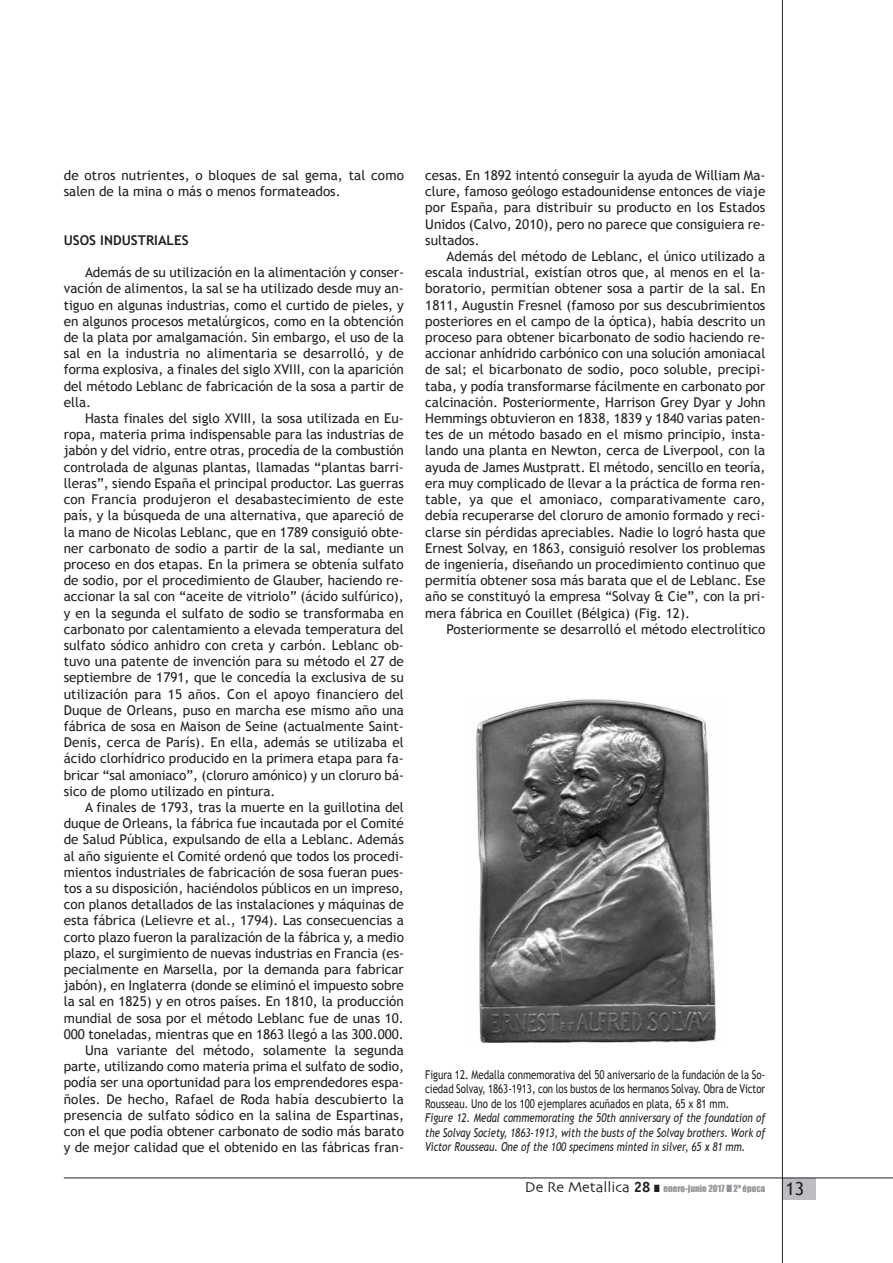
<style>
.page{position:relative;width:893px;height:1263px;background:#fff}
.page>*{position:absolute;margin:0;border:0;box-sizing:border-box;transform-origin:0 0}
.t1{font:13.5px/16.2px "Trebuchet MS";color:#231f20;text-align:justify}
.t2{font:700 13.5px "Trebuchet MS";color:#231f20}
.t3{font:12.15px/14.5px "Trebuchet MS";color:#231f20;text-align:justify;scale:.8 1}
.t4{font:italic 12.15px/14.5px "Trebuchet MS";color:#231f20;text-align:justify;scale:.8 1}
.t5{font:9px "Impact";color:#939598}
.s1{font-family:"Skia";font-size:15px;color:#231f20}
.s2{font-family:"Officina Sans Std";font-weight:700;font-size:15px;color:#231f20}
.s3{color:#231f20}
.s4{font-family:"Trebuchet MS";font-size:18px;color:#231f20}
</style>
<div class="page">
<div style="left:782px;top:1178px;width:34px;height:21px;background:#bcbdc0"></div>
<hr style="left:782px;top:0;width:1px;height:1263px;background:#231f20">
<hr style="left:64px;top:1177px;width:829px;height:1px;background:#231f20">
<img style="left:476px;top:699px;width:240px;height:344px">
<p class="t1" style="left:64px;top:167px;width:342px">de otros nutrientes, o bloques de sal gema, tal como salen de la mina o más o menos formateados.</p>
<p class="t2" style="left:64px;top:232px;width:126px">USOS INDUSTRIALES</p>
<p class="t1" style="left:64px;top:264px;width:342px;text-indent:21px">Además de su utilización en la alimentación y conser&shy;vación de alimentos, la sal se ha utilizado desde muy an&shy;tiguo en algunas industrias, como el curtido de pieles, y en algunos procesos metalúrgicos, como en la obtención de la plata por amalgamación. Sin embargo, el uso de la sal en la industria no alimentaria se desarrolló, y de forma explosiva, a finales del siglo XVIII, con la aparición del método Leblanc de fabricación de la sosa a partir de ella.</p>
<p class="t1" style="left:64px;top:410px;width:342px;text-indent:21px">Hasta finales del siglo XVIII, la sosa utilizada en Eu&shy;ropa, materia prima indispensable para las industrias de jabón y del vidrio, entre otras, procedía de la combustión controlada de algunas plantas, llamadas “plantas barri&shy;lleras”, siendo España el principal productor. Las guerras con Francia produjeron el desabastecimiento de este país, y la búsqueda de una alternativa, que apareció de la mano de Nicolas Leblanc, que en 1789 consiguió obte&shy;ner carbonato de sodio a partir de la sal, mediante un proceso en dos etapas. En la primera se obtenía sulfato de sodio, por el procedimiento de Glauber, haciendo re&shy;accionar la sal con “aceite de vitriolo” (ácido sulfúrico), y en la segunda el sulfato de sodio se transformaba en carbonato por calentamiento a elevada temperatura del sulfato sódico anhidro con creta y carbón. Leblanc ob&shy;tuvo una patente de invención para su método el 27 de septiembre de 1791, que le concedía la exclusiva de su utilización para 15 años. Con el apoyo financiero del Duque de Orleans, puso en marcha ese mismo año una fábrica de sosa en Maison de Seine (actualmente Saint-Denis, cerca de París). En ella, además se utilizaba el ácido clorhídrico producido en la primera etapa para fa&shy;bricar “sal amoniaco”, (cloruro amónico) y un cloruro bá&shy;sico de plomo utilizado en pintura.</p>
<p class="t1" style="left:64px;top:799px;width:342px;text-align:right">A finales de 1793, tras la muerte en la guillotina del duque de Orleans, la fábrica fue incautada por el Comité de Salud Pública, expulsando de ella a Leblanc. Además al año siguiente el Comité ordenó que todos los procedi&shy;mientos industriales de fabricación de sosa fueran pues&shy;tos a su disposición, haciéndolos públicos en un impreso, con planos detallados de las instalaciones y máquinas de esta fábrica (Lelievre et al., 1794). Las consecuencias a corto plazo fueron la paralización de la fábrica y, a medio plazo, el surgimiento de nuevas industrias en Francia (es&shy;pecialmente en Marsella, por la demanda para fabricar jabón), en Inglaterra (donde se eliminó el impuesto sobre la sal en 1825) y en otros países. En 1810, la producción mundial de sosa por el método Leblanc fue de unas 10.<br>000 toneladas, mientras que en 1863 llegó a las 300.000.<br>Una variante del método, solamente la segunda parte, utilizando como materia prima el sulfato de sodio, podía ser una oportunidad para los emprendedores espa&shy;ñoles. De hecho, Rafael de Roda había descubierto la presencia de sulfato sódico en la salina de Espartinas, con el que podía obtener carbonato de sodio más barato y de mejor calidad que el obtenido en las fábricas fran-</p>
<p class="t1" style="left:425px;top:167px;width:342px">cesas. En 1892 intentó conseguir la ayuda de William Ma&shy;clure, famoso geólogo estadounidense entonces de viaje por España, para distribuir su producto en los Estados Unidos (Calvo, 2010), pero no parece que consiguiera re&shy;sultados.</p>
<p class="t1" style="left:425px;top:248px;width:342px;text-indent:21px">Además del método de Leblanc, el único utilizado a escala industrial, existían otros que, al menos en el la&shy;boratorio, permitían obtener sosa a partir de la sal. En 1811, Augustin Fresnel (famoso por sus descubrimientos posteriores en el campo de la óptica), había descrito un proceso para obtener bicarbonato de sodio haciendo re&shy;accionar anhídrido carbónico con una solución amoniacal de sal; el bicarbonato de sodio, poco soluble, precipi&shy;taba, y podía transformarse fácilmente en carbonato por calcinación. Posteriormente, Harrison Grey Dyar y John Hemmings obtuvieron en 1838, 1839 y 1840 varias paten&shy;tes de un método basado en el mismo principio, insta&shy;lando una planta en Newton, cerca de Liverpool, con la ayuda de James Mustpratt. El método, sencillo en teoría, era muy complicado de llevar a la práctica de forma ren&shy;table, ya que el amoniaco, comparativamente caro, debía recuperarse del cloruro de amonio formado y reci&shy;clarse sin pérdidas apreciables. Nadie lo logró hasta que Ernest Solvay, en 1863, consiguió resolver los problemas de ingeniería, diseñando un procedimiento continuo que permitía obtener sosa más barata que el de Leblanc. Ese año se constituyó la empresa “Solvay &amp; Cie”, con la pri&shy;mera fábrica en Couillet (Bélgica) (Fig. 12).</p>
<p class="t1" style="left:447px;top:621px;width:320px">Posteriormente se desarrolló el método electrolítico</p>
<p class="t3" style="left:425px;top:1067px;width:427px">Figura 12. Medalla conmemorativa del 50 aniversario de la fundación de la So&shy;ciedad Solvay, 1863-1913, con los bustos de los hermanos Solvay. Obra de Victor Rousseau. Uno de los 100 ejemplares acuñados en plata, 65 x 81 mm.</p>
<p class="t4" style="left:425px;top:1110px;width:427px">Figure 12. Medal commemorating the 50th anniversary of the foundation of the Solvay Society, 1863-1913, with the busts of the Solvay brothers. Work of Victor Rousseau. One of the 100 specimens minted in silver, 65 x 81 mm.</p>
<p class="t5" style="left:525px;top:1183px;width:281px"><span class="s1">De Re Metallica</span> <span class="s2">28</span> <span class="s3">■</span> ENERO-JUNIO 2017 ■ 2ª ÉPOCA <span class="s4">13</span></p>
</div>
